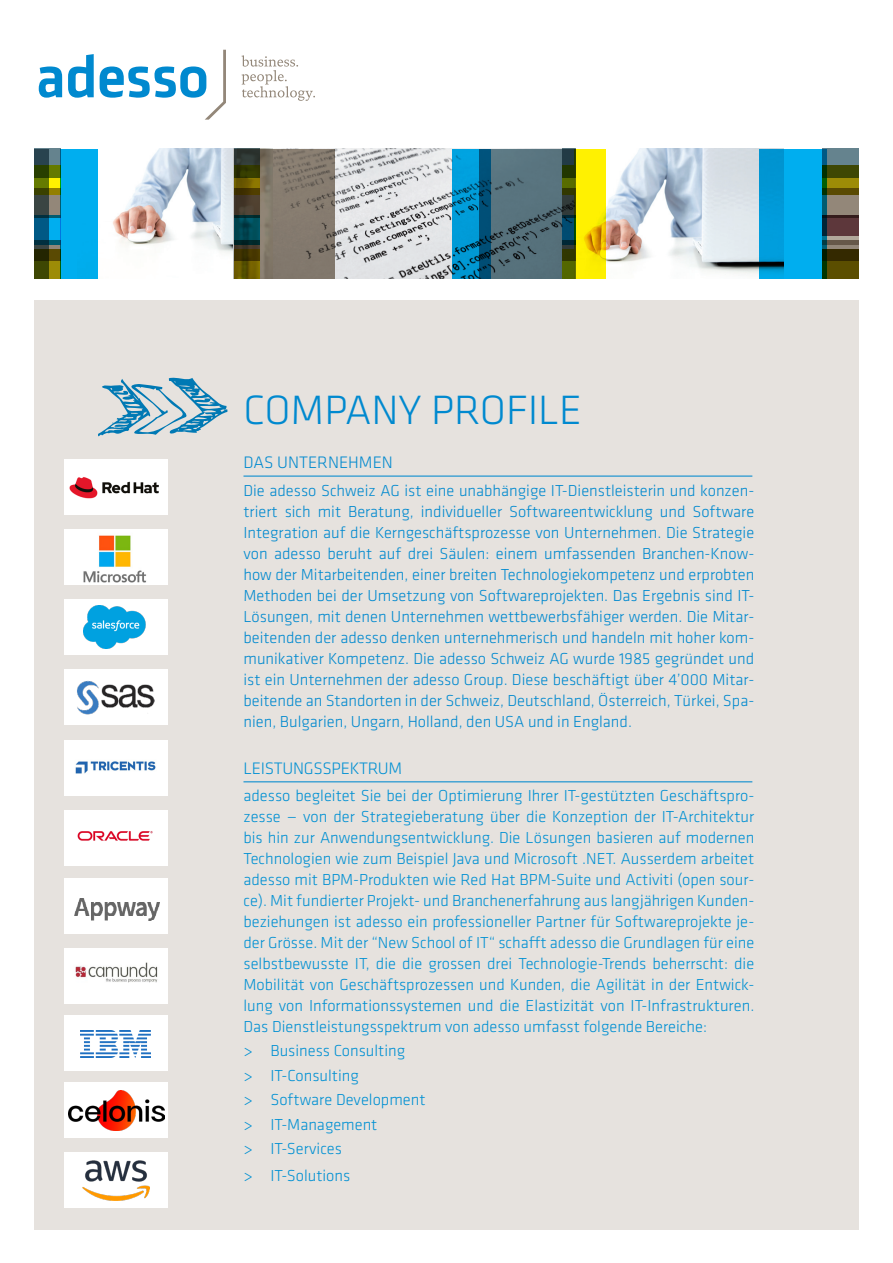
<style>
.page{position:relative;width:893px;height:1263px;background:#fff}
.page>*{position:absolute;margin:0;border:0;box-sizing:border-box;transform-origin:0 0}
.t1{font:300 42.45px "Klavika";color:#0089cf}
.t2{font:300 17.25px "Klavika";letter-spacing:-.015em;color:#0090d3}
.t3{font:300 17.25px "Klavika";color:#0089cf}
.t4{font:300 16.5px/21px "Klavika";color:#0090d3;text-align:justify}
.t5{font:300 16.5px/21px "Klavika";color:#0089cf;text-align:justify}
</style>
<div class="page">
<svg style="left:39px;top:66px;width:23px;height:32px"></svg>
<svg style="left:68px;top:54px;width:26px;height:44px"></svg>
<svg style="left:100px;top:50px;width:126px;height:70px"></svg>
<svg style="left:242px;top:55px;width:73px;height:46px"></svg>
<img style="left:113px;top:149px;width:646px;height:129px">
<svg style="left:259px;top:149px;width:76px;height:129px;background:#807669"></svg>
<svg style="left:491px;top:149px;width:71px;height:129px;background:#536d77"></svg>
<svg style="left:453px;top:149px;width:38px;height:129px;background:#0079ab"></svg>
<div style="left:60px;top:149px;width:38px;height:129px;background:#00aeef"></div>
<div style="left:574px;top:149px;width:31px;height:129px;background:#fff101"></div>
<svg style="left:34px;top:149px;width:27px;height:16px"></svg>
<svg style="left:34px;top:195px;width:27px;height:20px"></svg>
<svg style="left:34px;top:165px;width:27px;height:30px"></svg>
<svg style="left:34px;top:261px;width:27px;height:17px"></svg>
<svg style="left:34px;top:215px;width:27px;height:25px"></svg>
<svg style="left:34px;top:240px;width:27px;height:21px"></svg>
<svg style="left:562px;top:149px;width:14px;height:16px"></svg>
<svg style="left:562px;top:195px;width:14px;height:20px"></svg>
<svg style="left:562px;top:165px;width:14px;height:30px"></svg>
<div style="left:562px;top:249px;width:14px;height:29px;background:#536700"></div>
<svg style="left:562px;top:215px;width:14px;height:25px"></svg>
<svg style="left:562px;top:240px;width:14px;height:21px"></svg>
<div style="left:234px;top:149px;width:25px;height:29px;background:#2e3633"></div>
<svg style="left:234px;top:195px;width:25px;height:20px"></svg>
<svg style="left:234px;top:165px;width:25px;height:30px"></svg>
<svg style="left:234px;top:261px;width:25px;height:17px"></svg>
<svg style="left:234px;top:215px;width:25px;height:25px"></svg>
<svg style="left:234px;top:240px;width:25px;height:21px"></svg>
<svg style="left:759px;top:149px;width:64px;height:129px;background:#00a2e0"></svg>
<div style="left:823px;top:149px;width:36px;height:29px;background:#65838e"></div>
<div style="left:823px;top:188px;width:36px;height:29px;background:#938779"></div>
<svg style="left:823px;top:165px;width:36px;height:30px"></svg>
<div style="left:823px;top:249px;width:36px;height:29px;background:#5b4e00"></div>
<div style="left:823px;top:215px;width:36px;height:29px;background:#b2a89b"></div>
<svg style="left:823px;top:240px;width:36px;height:21px"></svg>
<div style="left:34px;top:301px;width:825px;height:929px;background:#e6e2de"></div>
<svg style="left:98px;top:377px;width:130px;height:59px"></svg>
<hr style="left:243px;top:476px;width:509px;height:1px;background:#0089cf">
<svg style="left:822px;top:215px;width:37px;height:21px"></svg>
<hr style="left:243px;top:781px;width:509px;height:1px;background:#0089cf">
<div style="left:64px;top:948px;width:104px;height:56px;background:#fff"></div>
<div style="left:64px;top:810px;width:104px;height:55px;background:#fff"></div>
<div style="left:64px;top:878px;width:104px;height:56px;background:#fff"></div>
<div style="left:64px;top:740px;width:104px;height:55px;background:#fff"></div>
<div style="left:64px;top:1015px;width:104px;height:56px;background:#fff"></div>
<div style="left:64px;top:599px;width:104px;height:56px;background:#fff"></div>
<div style="left:64px;top:529px;width:104px;height:56px;background:#fff"></div>
<div style="left:64px;top:459px;width:104px;height:56px;background:#fff"></div>
<div style="left:64px;top:670px;width:104px;height:55px;background:#fff"></div>
<img style="left:74px;top:898px;width:86px;height:23px">
<img style="left:75px;top:962px;width:83px;height:21px">
<div style="left:64px;top:1082px;width:104px;height:56px;background:#fff"></div>
<img style="left:69px;top:477px;width:90px;height:22px">
<img style="left:83px;top:535px;width:63px;height:48px">
<img style="left:84px;top:606px;width:62px;height:43px">
<img style="left:77px;top:681px;width:77px;height:33px">
<img style="left:75px;top:761px;width:81px;height:13px">
<img style="left:77px;top:831px;width:76px;height:10px">
<img style="left:81px;top:1030px;width:69px;height:28px">
<img style="left:68px;top:1090px;width:96px;height:40px">
<div style="left:64px;top:1152px;width:103px;height:55px;background:#fff"></div>
<img style="left:83px;top:1160px;width:67px;height:40px">
<p class="t1" style="left:243px;top:384px;width:340px">COMPANY PROFILE</p>
<p class="t3" style="left:243px;top:452px;width:151px">DAS UNTERNEHMEN</p>
<p class="t5" style="left:243px;top:480px;width:512px">Die adesso Schweiz AG ist eine unabhängige IT-Dienstleisterin und konzen&shy;triert sich mit Beratung, individueller Softwareentwicklung und Software Integration auf die Kerngeschäftsprozesse von Unternehmen. Die Strategie von adesso beruht auf drei Säulen: einem umfassenden Branchen-Know&shy;how der Mitarbeitenden, einer breiten Technologiekompetenz und erprobten Methoden bei der Umsetzung von Softwareprojekten. Das Ergebnis sind IT-Lösungen, mit denen Unternehmen wettbewerbsfähiger werden. Die Mitar&shy;beitenden der adesso denken unternehmerisch und handeln mit hoher kom&shy;munikativer Kompetenz. Die adesso Schweiz AG wurde 1985 gegründet und ist ein Unternehmen der adesso Group. Diese beschäftigt über 4’000 Mitar&shy;beitende an Standorten in der Schweiz, Deutschland, Österreich, Türkei, Spa&shy;nien, Bulgarien, Ungarn, Holland, den USA und in England.</p>
<p class="t2" style="left:243px;top:757px;width:160px">LEISTUNGSSPEKTRUM</p>
<p class="t4" style="left:243px;top:785px;width:512px">adesso begleitet Sie bei der Optimierung Ihrer IT-gestützten Geschäftspro&shy;zesse — von der Strategieberatung über die Konzeption der IT-Architektur bis hin zur Anwendungsentwicklung. Die Lösungen basieren auf modernen Technologien wie zum Beispiel Java und Microsoft .NET. Ausserdem arbeitet adesso mit BPM-Produkten wie Red Hat BPM-Suite und Activiti (open sour&shy;ce). Mit fundierter Projekt- und Branchenerfahrung aus langjährigen Kunden&shy;beziehungen ist adesso ein professioneller Partner für Softwareprojekte je&shy;der Grösse. Mit der “New School of IT“ schafft adesso die Grundlagen für eine selbstbewusste IT, die die grossen drei Technologie-Trends beherrscht: die Mobilität von Geschäftsprozessen und Kunden, die Agilität in der Entwick&shy;lung von Informationssystemen und die Elastizität von IT-Infrastrukturen.<br>Das Dienstleistungsspektrum von adesso umfasst folgende Bereiche:</p>
<p class="t4" style="left:243px;top:1040px;width:163px">&gt; Business Consulting</p>
<p class="t4" style="left:243px;top:1065px;width:117px">&gt; IT-Consulting</p>
<p class="t4" style="left:243px;top:1089px;width:183px">&gt; Software Development</p>
<p class="t4" style="left:243px;top:1113px;width:135px">&gt; IT-Management</p>
<p class="t4" style="left:243px;top:1138px;width:100px">&gt; IT-Services</p>
<p class="t4" style="left:243px;top:1165px;width:108px">&gt; IT-Solutions</p>
</div>
